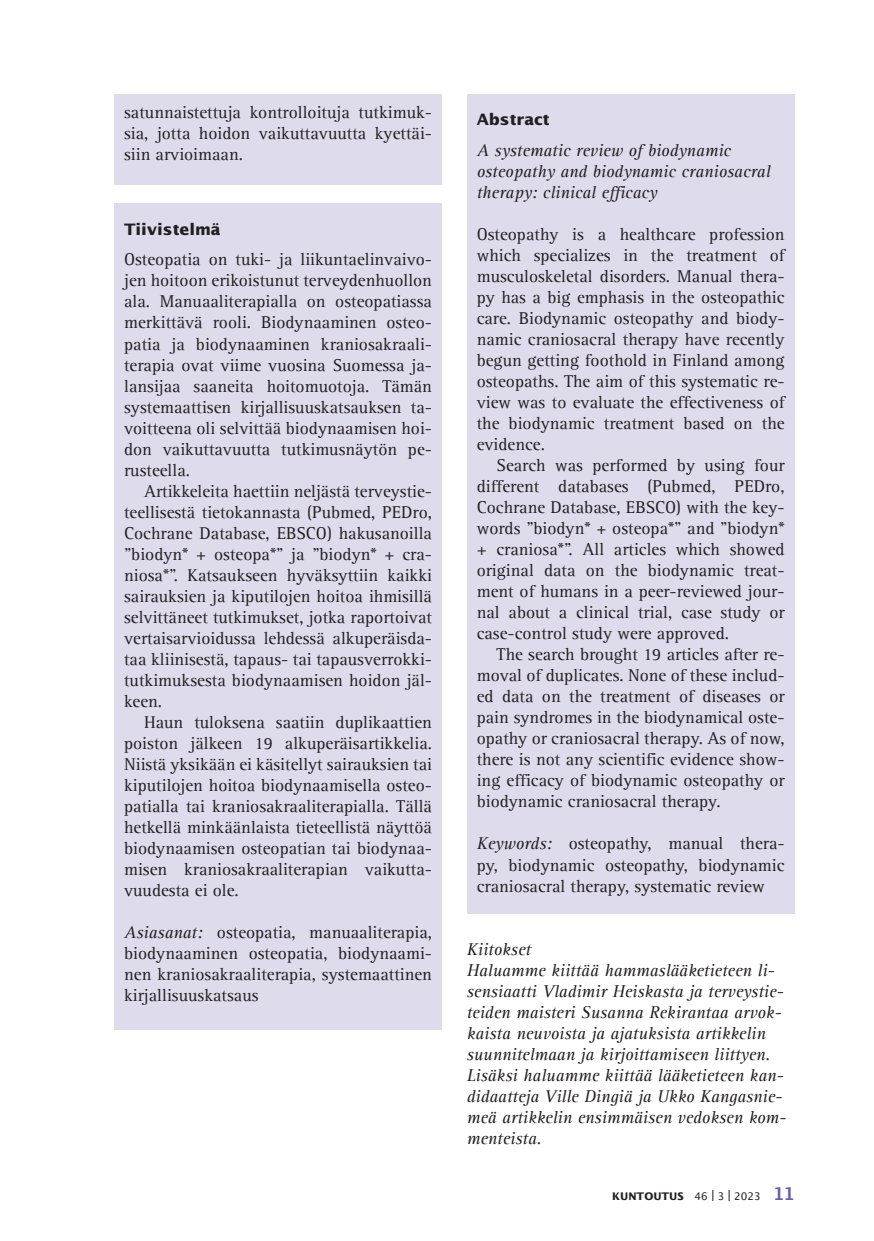
<style>
.page{position:relative;width:874px;height:1241px;background:#fff}
.page>*{position:absolute;margin:0;border:0;box-sizing:border-box;transform-origin:0 0}
.Leipis_sisennykset{font:17.5px/21px "Rotis Serif";color:#231f20;text-align:justify}
.Leipis{font:italic 17.5px/21px "Rotis Serif";color:#231f20}
.Leipis_sisennykset-2{font:italic 17.5px/21px "Rotis Serif";color:#231f20}
.Otsikko_3{font:700 15.75px "Lucida Sans Std";color:#231f20}
.t1{font:700 10.5px "Lucida Sans Std";color:#231f20}
.s1{font-style:italic}
.s2{font-weight:400}
.s3{font-family:"Arial Narrow";font-weight:400;font-size:15.4px}
.s4{font-family:"Lucida Sans Typewriter";font-size:17.5px;color:#685fa9}
</style>
<div class="page">
<div style="left:466px;top:94px;width:328px;height:820px;background:#dedbed"></div>
<div style="left:114px;top:94px;width:327px;height:90px;background:#dedbed"></div>
<div style="left:114px;top:203px;width:327px;height:826px;background:#dedbed"></div>
<p class="Leipis_sisennykset" style="left:124px;top:102px;width:309px">satunnaistettuja kontrolloituja tutkimuk&shy;sia, jotta hoidon vaikuttavuutta kyettäi&shy;siin arvioimaan.</p>
<p class="Otsikko_3" style="left:124px;top:220px;width:98px">Tiivistelmä</p>
<p class="Leipis_sisennykset" style="left:124px;top:249px;width:309px">Osteopatia on tuki- ja liikuntaelinvaivo&shy;jen hoitoon erikoistunut terveydenhuollon ala. Manuaaliterapialla on osteopatiassa merkittävä rooli. Biodynaaminen osteo&shy;patia ja biodynaaminen kraniosakraali&shy;terapia ovat viime vuosina Suomessa ja&shy;lansijaa saaneita hoitomuotoja. Tämän systemaattisen kirjallisuuskatsauksen ta&shy;voitteena oli selvittää biodynaamisen hoi&shy;don vaikuttavuutta tutkimusnäytön pe&shy;rusteella.</p>
<p class="Leipis_sisennykset" style="left:124px;top:480px;width:309px;text-indent:20px">Artikkeleita haettiin neljästä terveystie&shy;teellisestä tietokannasta (Pubmed, PEDro, Cochrane Database, EBSCO) hakusanoilla ”biodyn* + osteopa*” ja ”biodyn* + cra&shy;niosa*”. Katsaukseen hyväksyttiin kaikki sairauksien ja kiputilojen hoitoa ihmisillä selvittäneet tutkimukset, jotka raportoivat vertaisarvioidussa lehdessä alkuperäisda&shy;taa kliinisestä, tapaus- tai tapausverrokki&shy;tutkimuksesta biodynaamisen hoidon jäl&shy;keen.</p>
<p class="Leipis_sisennykset" style="left:124px;top:711px;width:309px;text-indent:20px">Haun tuloksena saatiin duplikaattien poiston jälkeen 19 alkuperäisartikkelia.<br>Niistä yksikään ei käsitellyt sairauksien tai kiputilojen hoitoa biodynaamisella osteo&shy;patialla tai kraniosakraaliterapialla. Tällä hetkellä minkäänlaista tieteellistä näyttöä biodynaamisen osteopatian tai biodynaa&shy;misen kraniosakraaliterapian vaikutta&shy;vuudesta ei ole.</p>
<p class="Leipis_sisennykset" style="left:124px;top:921px;width:309px"><span class="s1">Asiasanat:</span> osteopatia, manuaaliterapia, biodynaaminen osteopatia, biodynaami&shy;nen kraniosakraaliterapia, systemaattinen kirjallisuuskatsaus</p>
<p class="Otsikko_3" style="left:476px;top:110px;width:74px">Abstract</p>
<p class="Leipis_sisennykset-2" style="left:476px;top:140px;width:295px">A systematic review of biodynamic osteopathy and biodynamic craniosacral therapy: clinical efficacy</p>
<p class="Leipis_sisennykset" style="left:476px;top:224px;width:309px">Osteopathy is a healthcare profession which specializes in the treatment of musculoskeletal disorders. Manual thera&shy;py has a big emphasis in the osteopathic care. Biodynamic osteopathy and biody&shy;namic craniosacral therapy have recently begun getting foothold in Finland among osteopaths. The aim of this systematic re&shy;view was to evaluate the effectiveness of the biodynamic treatment based on the evidence.</p>
<p class="Leipis_sisennykset" style="left:476px;top:455px;width:309px;text-indent:20px">Search was performed by using four different databases (Pubmed, PEDro, Cochrane Database, EBSCO) with the key&shy;words ”biodyn* + osteopa*” and ”biodyn* + craniosa*”. All articles which showed original data on the biodynamic treat&shy;ment of humans in a peer-reviewed jour&shy;nal about a clinical trial, case study or case-control study were approved.</p>
<p class="Leipis_sisennykset" style="left:476px;top:644px;width:309px;text-indent:20px">The search brought 19 articles after re&shy;moval of duplicates. None of these includ&shy;ed data on the treatment of diseases or pain syndromes in the biodynamical oste&shy;opathy or craniosacral therapy. As of now, there is not any scientific evidence show&shy;ing efficacy of biodynamic osteopathy or biodynamic craniosacral therapy.</p>
<p class="Leipis_sisennykset" style="left:476px;top:833px;width:309px"><span class="s1">Keywords:</span> osteopathy, manual thera&shy;py, biodynamic osteopathy, biodynamic craniosacral therapy, systematic review</p>
<p class="Leipis" style="left:466px;top:938px;width:66px">Kiitokset</p>
<p class="Leipis" style="left:466px;top:959px;width:321px">Haluamme kiittää hammaslääketieteen li&shy;sensiaatti Vladimir Heiskasta ja terveystie&shy;teiden maisteri Susanna Rekirantaa arvok&shy;kaista neuvoista ja ajatuksista artikkelin suunnitelmaan ja kirjoittamiseen liittyen.<br>Lisäksi haluamme kiittää lääketieteen kan&shy;didaatteja Ville Dingiä ja Ukko Kangasnie&shy;meä artikkelin ensimmäisen vedoksen kom&shy;menteista.</p>
<p class="t1" style="left:612px;top:1190px;width:184px">KUNTOUTUS <span class="s2">46</span> <span class="s3">I</span> <span class="s2">3</span> <span class="s3">I</span> <span class="s2">2023</span> <span class="s4">11</span></p>
</div>
